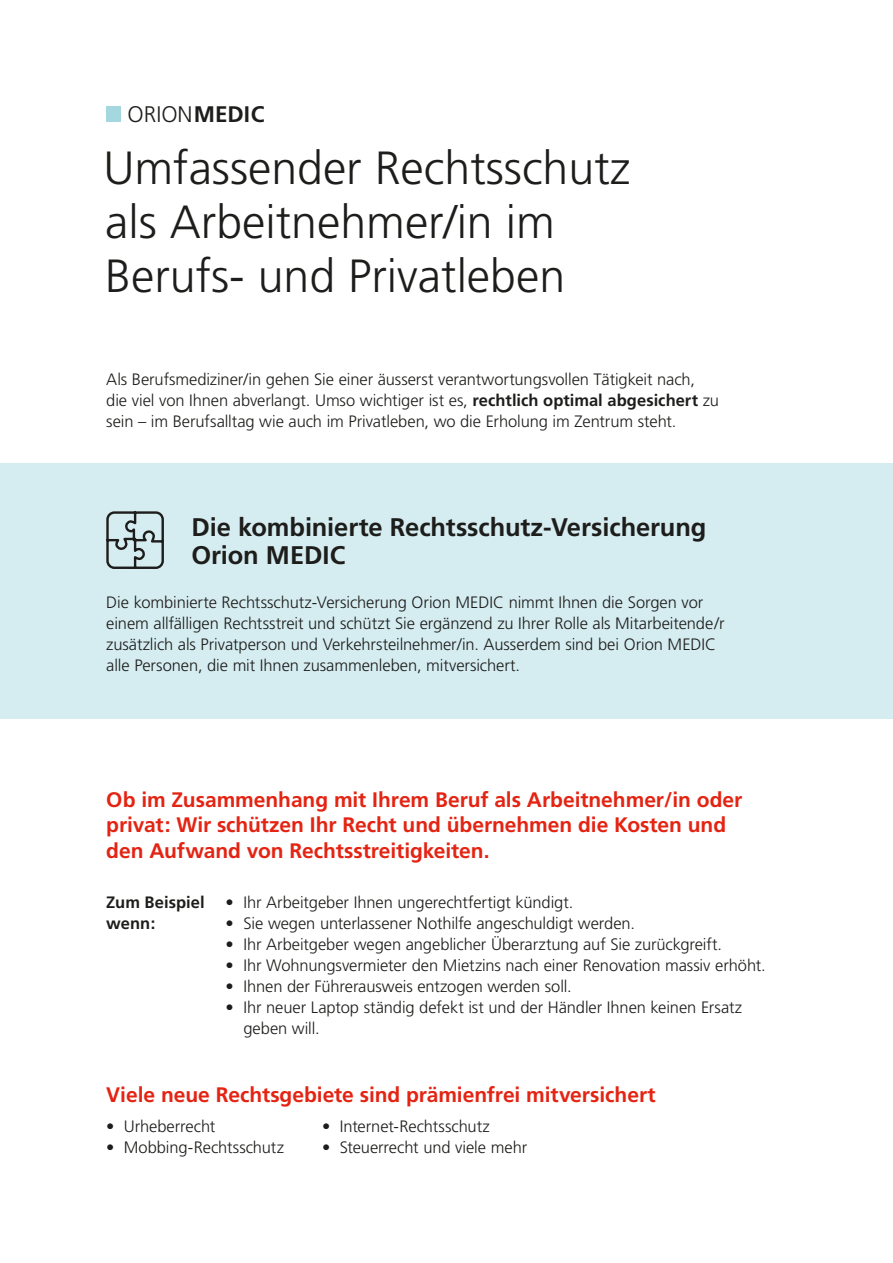
<style>
.page{position:relative;width:893px;height:1263px;background:#fff}
.page>*{position:absolute;margin:0;border:0;box-sizing:border-box;transform-origin:0 0}
.t1{font:300 46.5px/54px "Frutiger";color:#1d1d1b}
.t2{font:700 25.5px/28.5px "Frutiger";letter-spacing:-.005em;color:#1d1d1b}
.t3{font:300 22.5px "Frutiger";color:#1d1d1b}
.t4{font:700 21px/25.5px "Frutiger";letter-spacing:-.005em;color:#e42413}
.t5{font:300 16.5px/21px "Frutiger";letter-spacing:-.005em;color:#1d1d1b}
.t6{font:700 16.5px "Frutiger";color:#1d1d1b}
.s1{font-weight:700}
</style>
<div class="page">
<div style="left:0;top:463px;width:893px;height:256px;background:#d5ecf0"></div>
<div style="left:106px;top:107px;width:15px;height:15px;background:#a4d8de"></div>
<svg style="left:106px;top:511px;width:58px;height:58px"></svg>
<h3 class="t3" style="left:128px;top:102px;width:139px">ORION<span class="s1">MEDIC</span></h3>
<h1 class="t1" style="left:103px;top:141px;width:529px">Umfassender Rechtsschutz als Arbeitnehmer/in im<br>Berufs- und Privatleben</h1>
<p class="t5" style="left:106px;top:369px;width:614px">Als Berufsmediziner/in gehen Sie einer äusserst verantwortungsvollen Tätigkeit nach, die viel von Ihnen abverlangt. Umso wichtiger ist es, <span class="s1">rechtlich optimal abgesichert</span> zu sein – im Berufsalltag wie auch im Privatleben, wo die Erholung im Zentrum steht.</p>
<h2 class="t2" style="left:191px;top:513px;width:517px">Die kombinierte Rechtsschutz-Versicherung<br>Orion MEDIC</h2>
<p class="t5" style="left:106px;top:592px;width:620px">Die kombinierte Rechtsschutz-Versicherung Orion MEDIC nimmt Ihnen die Sorgen vor einem allfälligen Rechtsstreit und schützt Sie ergänzend zu Ihrer Rolle als Mitarbeitende/r zusätzlich als Privatperson und Verkehrsteilnehmer/in. Ausserdem sind bei Orion MEDIC alle Personen, die mit Ihnen zusammenleben, mitversichert.</p>
<p class="t4" style="left:106px;top:787px;width:637px">Ob im Zusammenhang mit Ihrem Beruf als Arbeitnehmer/in oder privat: Wir schützen Ihr Recht und übernehmen die Kosten und den Aufwand von Rechtsstreitigkeiten.</p>
<p class="t6" style="left:106px;top:893px;width:100px">Zum Beispiel</p>
<p class="t5" style="left:225px;top:892px;width:349px">• Ihr Arbeitgeber Ihnen ungerechtfertigt kündigt.</p>
<p class="t6" style="left:106px;top:914px;width:51px">wenn:</p>
<p class="t5" style="left:225px;top:913px;width:411px">• Sie wegen unterlassener Nothilfe angeschuldigt werden.</p>
<p class="t5" style="left:225px;top:934px;width:498px">• Ihr Arbeitgeber wegen angeblicher Überarztung auf Sie zurückgreift.</p>
<p class="t5" style="left:225px;top:955px;width:542px">• Ihr Wohnungsvermieter den Mietzins nach einer Renovation massiv erhöht.</p>
<p class="t5" style="left:225px;top:976px;width:348px">• Ihnen der Führerausweis entzogen werden soll.</p>
<p class="t5" style="left:243px;top:997px;width:500px;text-indent:-18px">• Ihr neuer Laptop ständig defekt ist und der Händler Ihnen keinen Ersatz geben will.</p>
<p class="t4" style="left:106px;top:1082px;width:551px">Viele neue Rechtsgebiete sind prämienfrei mitversichert</p>
<p class="t5" style="left:106px;top:1116px;width:111px">• Urheberrecht</p>
<p class="t5" style="left:322px;top:1116px;width:169px">• Internet-Rechtsschutz</p>
<p class="t5" style="left:106px;top:1137px;width:179px">• Mobbing-Rechtsschutz</p>
<p class="t5" style="left:322px;top:1137px;width:206px">• Steuerrecht und viele mehr</p>
</div>
